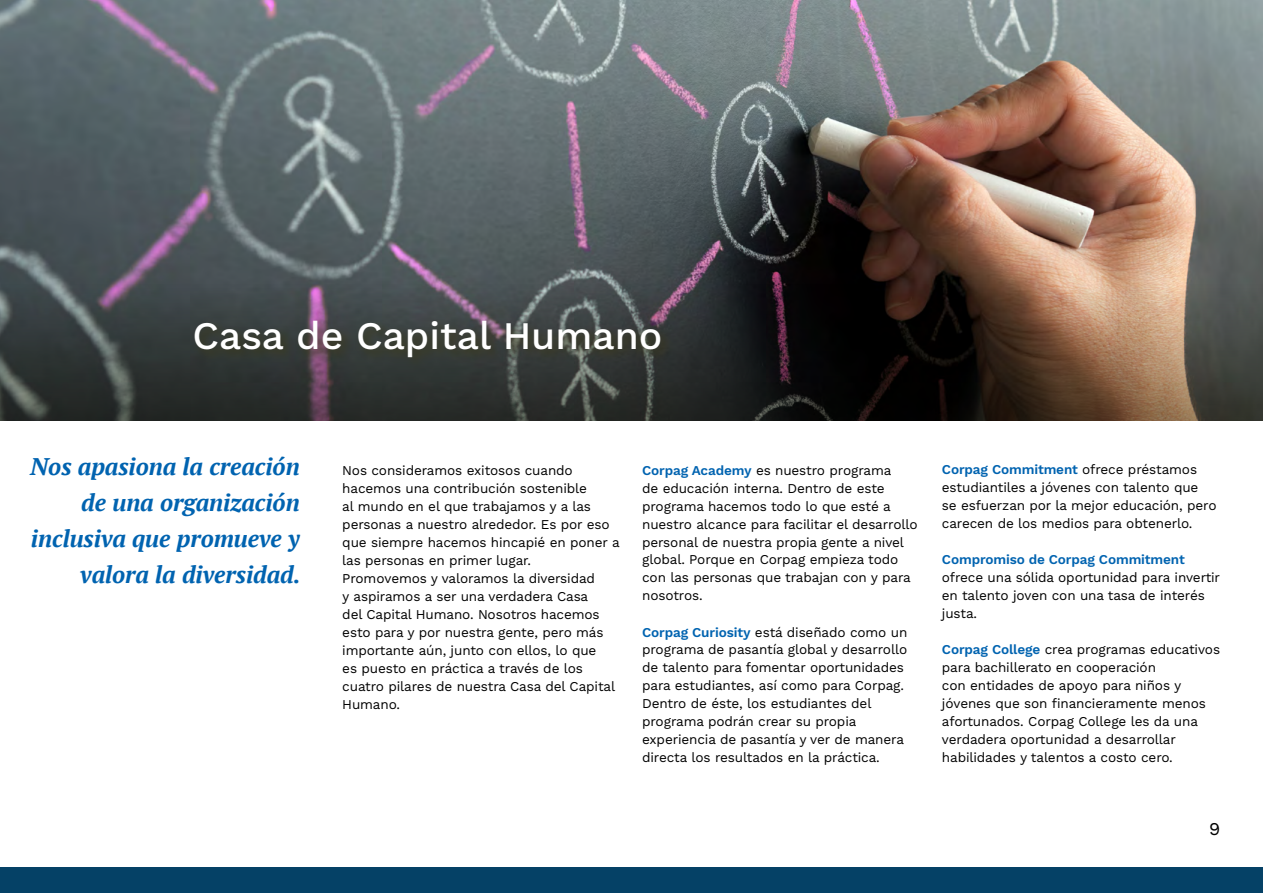
<style>
.page{position:relative;width:1263px;height:893px;background:#fff}
.page>*{position:absolute;margin:0;border:0;box-sizing:border-box;transform-origin:0 0}
.t1{font:500 39px "Work Sans";color:#fff}
.t2{font:italic 700 24px/36px "PT Serif";letter-spacing:-.005em;color:#0063b0;text-align:right}
.t3{font:18px "Work Sans";color:#000}
.t4{font:13.5px/18px "Work Sans";letter-spacing:-.01em;color:#000}
.t5{font:600 13.5px "Work Sans";letter-spacing:-.01em;color:#0063b0}
.s1{font-weight:600;color:#0063b0}
</style>
<div class="page">
<img style="left:0;top:0;width:1263px;height:232px">
<svg style="left:0;top:232px;width:1263px;height:189px;background:#48423f"></svg>
<div style="left:191px;top:316px;width:481px;height:54px;background:#3c3916;opacity:.75"></div>
<div style="left:0;top:867px;width:1263px;height:26px;background:#054166"></div>
<h1 class="t1" style="left:192px;top:312px;width:471px">Casa de Capital Humano</h1>
<h2 class="t2" style="left:30px;top:448px;width:272px">Nos apasiona la creación de una organización inclusiva que promueve y valora la diversidad.</h2>
<p class="t4" style="left:342px;top:462px;width:279px">Nos consideramos exitosos cuando hacemos una contribución sostenible<br>al mundo en el que trabajamos y a las personas a nuestro alrededor. Es por eso que siempre hacemos hincapié en poner a las personas en primer lugar.<br>Promovemos y valoramos la diversidad<br>y aspiramos a ser una verdadera Casa<br>del Capital Humano. Nosotros hacemos esto para y por nuestra gente, pero más importante aún, junto con ellos, lo que<br>es puesto en práctica a través de los cuatro pilares de nuestra Casa del Capital Humano.</p>
<p class="t4" style="left:642px;top:461px;width:277px"><span class="s1">Corpag Academy</span> es nuestro programa<br>de educación interna. Dentro de este programa hacemos todo lo que esté a nuestro alcance para facilitar el desarrollo personal de nuestra propia gente a nivel global. Porque en Corpag empieza todo con las personas que trabajan con y para nosotros.</p>
<p class="t4" style="left:642px;top:623px;width:267px"><span class="s1">Corpag Curiosity</span> está diseñado como un programa de pasantía global y desarrollo de talento para fomentar oportunidades para estudiantes, así como para Corpag.<br>Dentro de éste, los estudiantes del programa podrán crear su propia experiencia de pasantía y ver de manera directa los resultados en la práctica.</p>
<p class="t4" style="left:942px;top:461px;width:276px"><span class="s1">Corpag Commitment</span> ofrece préstamos estudiantiles a jóvenes con talento que se esfuerzan por la mejor educación, pero carecen de los medios para obtenerlo.</p>
<p class="t5" style="left:942px;top:552px;width:244px">Compromiso de Corpag Commitment</p>
<p class="t4" style="left:942px;top:569px;width:280px">ofrece una sólida oportunidad para invertir en talento joven con una tasa de interés justa.</p>
<p class="t4" style="left:942px;top:641px;width:280px"><span class="s1">Corpag College</span> crea programas educativos para bachillerato en cooperación<br>con entidades de apoyo para niños y jóvenes que son financieramente menos afortunados. Corpag College les da una verdadera oportunidad a desarrollar habilidades y talentos a costo cero.</p>
<h3 class="t3" style="left:1209px;top:818px;width:13px">9</h3>
</div>
